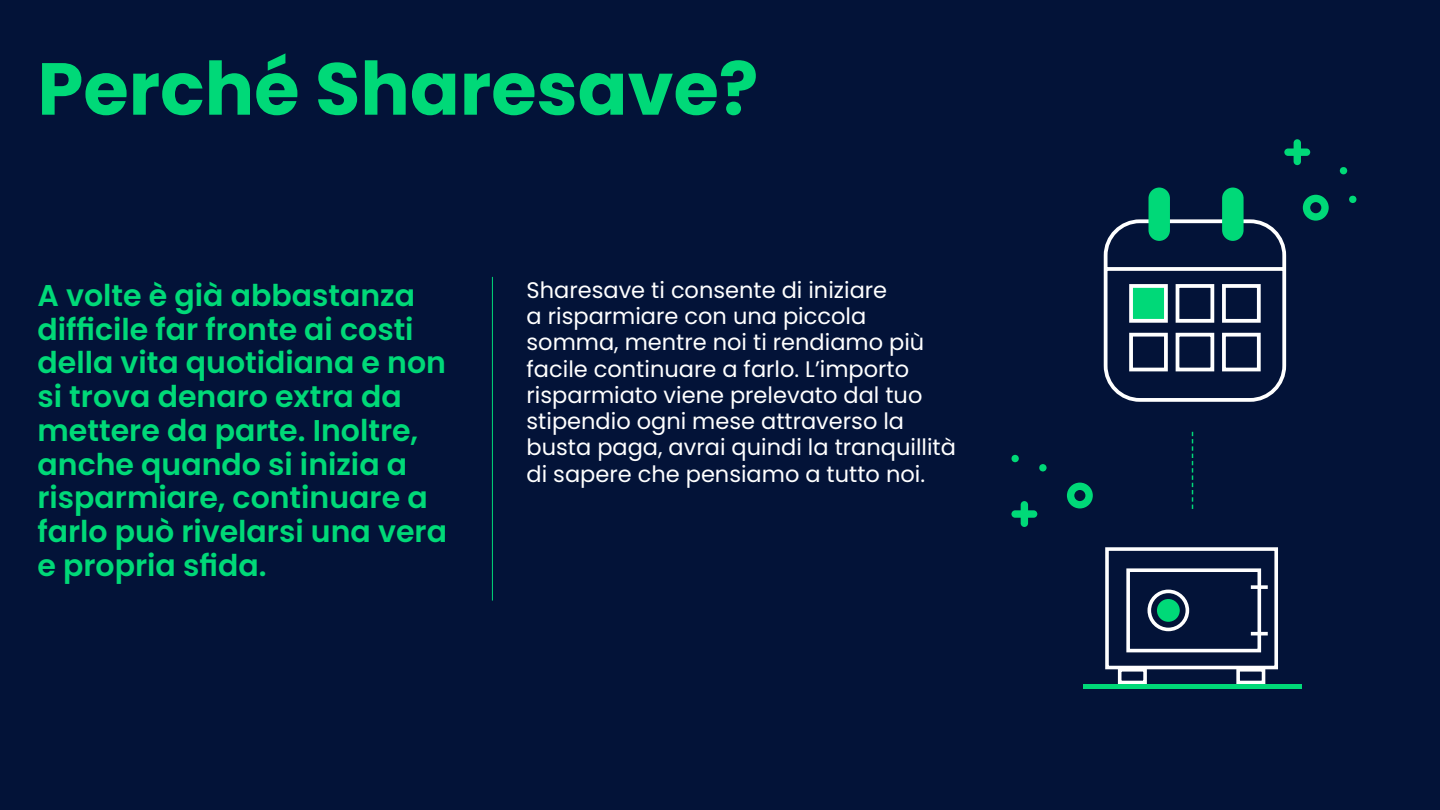
<style>
.page{position:relative;width:1440px;height:810px;background:#031338}
.page>*{position:absolute;margin:0;border:0;box-sizing:border-box;transform-origin:0 0}
.t1{font:700 73.5px "Poppins";color:#00d978}
.t2{font:600 30px/33.8px "Poppins";color:#00d978}
.t3{font:22.5px/26.2px "Poppins";color:#fff}
</style>
<div class="page">
<svg style="left:1284px;top:139px;width:26px;height:26px"></svg>
<svg style="left:1011px;top:501px;width:26px;height:26px"></svg>
<svg style="left:1340px;top:167px;width:7px;height:7px"></svg>
<svg style="left:1039px;top:464px;width:8px;height:7px"></svg>
<svg style="left:1349px;top:195px;width:7px;height:8px"></svg>
<svg style="left:1011px;top:455px;width:8px;height:7px"></svg>
<svg style="left:1303px;top:195px;width:26px;height:26px"></svg>
<svg style="left:1067px;top:483px;width:26px;height:25px"></svg>
<svg style="left:1103px;top:218px;width:184px;height:184px"></svg>
<div style="left:1149px;top:188px;width:21px;height:53px;background:#00d978;border-radius:11px"></div>
<div style="left:1222px;top:188px;width:22px;height:53px;background:#00d978;border-radius:11px"></div>
<svg style="left:1192px;top:432px;width:1px;height:77px"></svg>
<svg style="left:1105px;top:547px;width:173px;height:137px"></svg>
<div style="left:1083px;top:684px;width:218px;height:5px;background:#00d978"></div>
<hr style="left:492px;top:277px;width:1px;height:324px;background:#00d978">
<h1 class="t1" style="left:38px;top:46px;width:722px">Perché Sharesave?</h1>
<h2 class="t2" style="left:38px;top:279px;width:411px">A volte è già abbastanza difficile far fronte ai costi della vita quotidiana e non si trova denaro extra da mettere da parte. Inoltre, anche quando si inizia a risparmiare, continuare a farlo può rivelarsi una vera e propria sfida.</h2>
<p class="t3" style="left:527px;top:277px;width:431px">Sharesave ti consente di iniziare<br>a risparmiare con una piccola somma, mentre noi ti rendiamo più facile continuare a farlo. L’importo risparmiato viene prelevato dal tuo stipendio ogni mese attraverso la busta paga, avrai quindi la tranquillità di sapere che pensiamo a tutto noi.</p>
</div>
